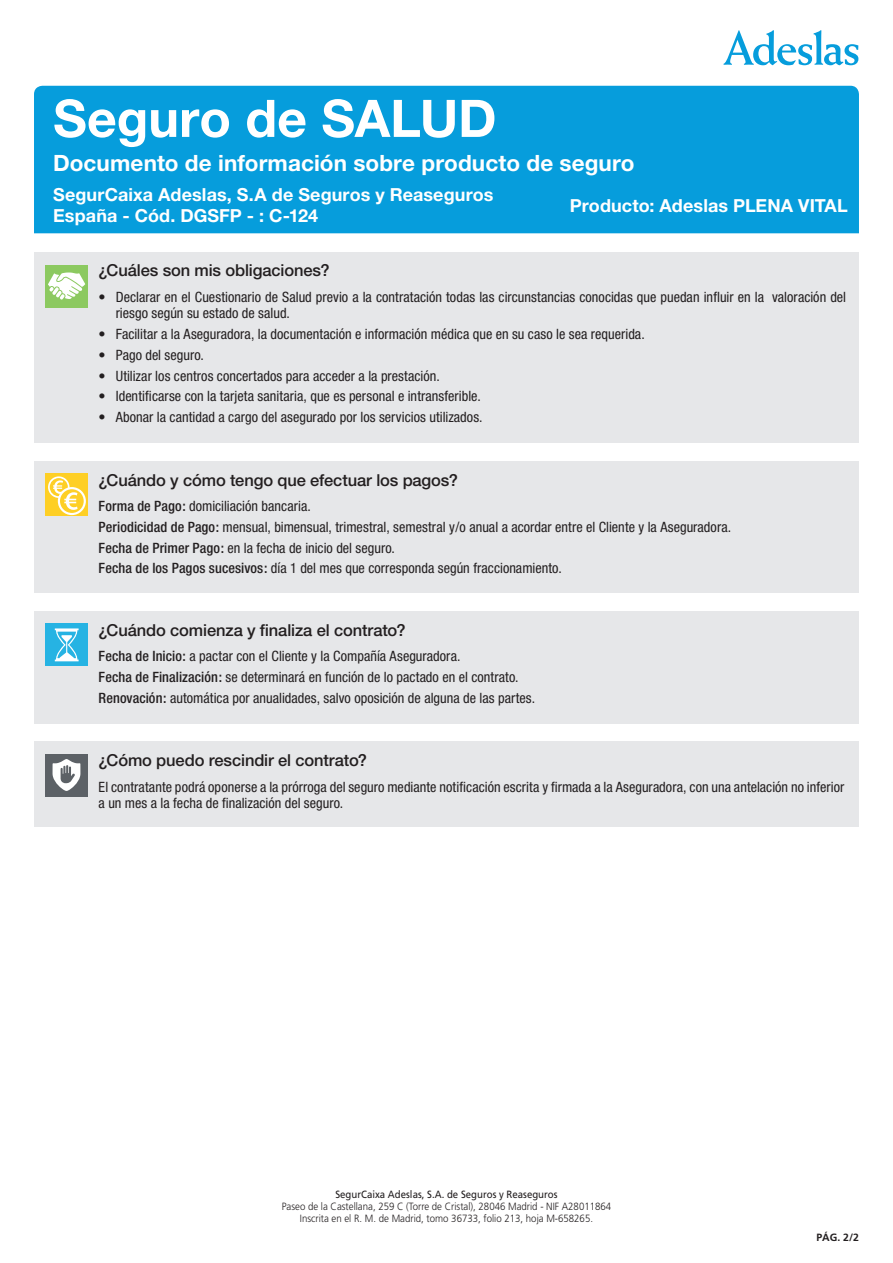
<style>
.page{position:relative;width:893px;height:1263px;background:#fff}
.page>*{position:absolute;margin:0;border:0;box-sizing:border-box;transform-origin:0 0}
.t1{font:700 51.75px "Helvetica Neue";color:#fff}
.t2{font:700 22.5px "Helvetica Neue";letter-spacing:.005em;color:#fff}
.t3{font:700 18px/21.6px "Helvetica Neue";letter-spacing:.005em;color:#fff}
.t4{font:500 16.5px "Helvetica Neue";letter-spacing:-.005em;color:#231f20}
.t5{font:condensed 14.25px/20.7px "Helvetica Neue";letter-spacing:.005em;color:#231f20}
.t6{font:300 10.5px/12px "Frutiger";color:#231f20;text-align:center;scale:.92 1}
.t7{font:10.5px "Frutiger";color:#231f20;scale:.92 1}
.t8{font:700 10.5px "Frutiger";color:#231f20}
.s1{font-weight:500}
</style>
<div class="page">
<div style="left:34px;top:252px;width:825px;height:190px;background:#e6e7e9"></div>
<div style="left:45px;top:265px;width:43px;height:42px;background:#8cc960"></div>
<svg style="left:48px;top:272px;width:37px;height:28px"></svg>
<div style="left:34px;top:461px;width:825px;height:131px;background:#e6e7e9"></div>
<div style="left:45px;top:473px;width:43px;height:43px;background:#fecf25"></div>
<svg style="left:48px;top:476px;width:38px;height:39px"></svg>
<div style="left:34px;top:611px;width:825px;height:112px;background:#e6e7e9"></div>
<div style="left:45px;top:623px;width:43px;height:43px;background:#26b3e3"></div>
<svg style="left:55px;top:628px;width:24px;height:33px"></svg>
<div style="left:34px;top:742px;width:825px;height:85px;background:#e6e7e9"></div>
<div style="left:45px;top:754px;width:43px;height:43px;background:#5c6166"></div>
<svg style="left:53px;top:759px;width:27px;height:32px"></svg>
<svg style="left:724px;top:30px;width:134px;height:35px"></svg>
<div style="left:34px;top:86px;width:825px;height:147px;background:#069ddc"></div>
<h1 class="t1" style="left:53px;top:86px;width:445px">Seguro de SALUD</h1>
<h2 class="t2" style="left:53px;top:149px;width:583px">Documento de información sobre producto de seguro</h2>
<p class="t3" style="left:53px;top:183px;width:442px">SegurCaixa Adeslas, S.A de Seguros y Reaseguros<br>España - Cód. DGSFP - : C-124</p>
<p class="t3" style="left:570px;top:194px;width:279px">Producto: Adeslas PLENA VITAL</p>
<p class="t4" style="left:99px;top:261px;width:232px">¿Cuáles son mis obligaciones?</p>
<p class="t5" style="left:116px;top:288px;width:732px;line-height:16.5px;text-indent:-17px">• Declarar en el Cuestionario de Salud previo a la contratación todas las circunstancias conocidas que puedan influir en la valoración del riesgo según su estado de salud.</p>
<p class="t5" style="left:99px;top:324px;width:548px">• Facilitar a la Aseguradora, la documentación e información médica que en su caso le sea requerida.</p>
<p class="t5" style="left:99px;top:344px;width:107px">• Pago del seguro.</p>
<p class="t5" style="left:99px;top:365px;width:343px">• Utilizar los centros concertados para acceder a la prestación.</p>
<p class="t5" style="left:99px;top:386px;width:384px">• Identificarse con la tarjeta sanitaria, que es personal e intransferible.</p>
<p class="t5" style="left:99px;top:407px;width:386px">• Abonar la cantidad a cargo del asegurado por los servicios utilizados.</p>
<p class="t4" style="left:99px;top:470px;width:361px">¿Cuándo y cómo tengo que efectuar los pagos?</p>
<p class="t5" style="left:99px;top:495px;width:634px"><span class="s1">Forma de Pago:</span> domiciliación bancaria.<br><span class="s1">Periodicidad de Pago:</span> mensual, bimensual, trimestral, semestral y/o anual a acordar entre el Cliente y la Aseguradora.<br><span class="s1">Fecha de Primer Pago:</span> en la fecha de inicio del seguro.<br><span class="s1">Fecha de los Pagos sucesivos:</span> día 1 del mes que corresponda según fraccionamiento.</p>
<p class="t4" style="left:99px;top:620px;width:308px">¿Cuándo comienza y finaliza el contrato?</p>
<p class="t5" style="left:99px;top:646px;width:438px"><span class="s1">Fecha de Inicio:</span> a pactar con el Cliente y la Compañía Aseguradora.<br><span class="s1">Fecha de Finalización:</span> se determinará en función de lo pactado en el contrato.<br><span class="s1">Renovación:</span> automática por anualidades, salvo oposición de alguna de las partes.</p>
<p class="t4" style="left:99px;top:751px;width:270px">¿Cómo puedo rescindir el contrato?</p>
<p class="t5" style="left:99px;top:779px;width:747px;line-height:16.5px">El contratante podrá oponerse a la prórroga del seguro mediante notificación escrita y firmada a la Aseguradora, con una antelación no inferior a un mes a la fecha de finalización del seguro.</p>
<p class="t7" style="left:335px;top:1188px;width:243px">SegurCaixa Adeslas, S.A. de Seguros y Reaseguros</p>
<p class="t6" style="left:282px;top:1200px;width:360px">Paseo de la Castellana, 259 C (Torre de Cristal), 28046 Madrid - NIF A28011864<br>Inscrita en el R. M. de Madrid, tomo 36733, folio 213, hoja M-658265.</p>
<p class="t8" style="left:816px;top:1231px;width:44px">PÁG. 2/2</p>
</div>
